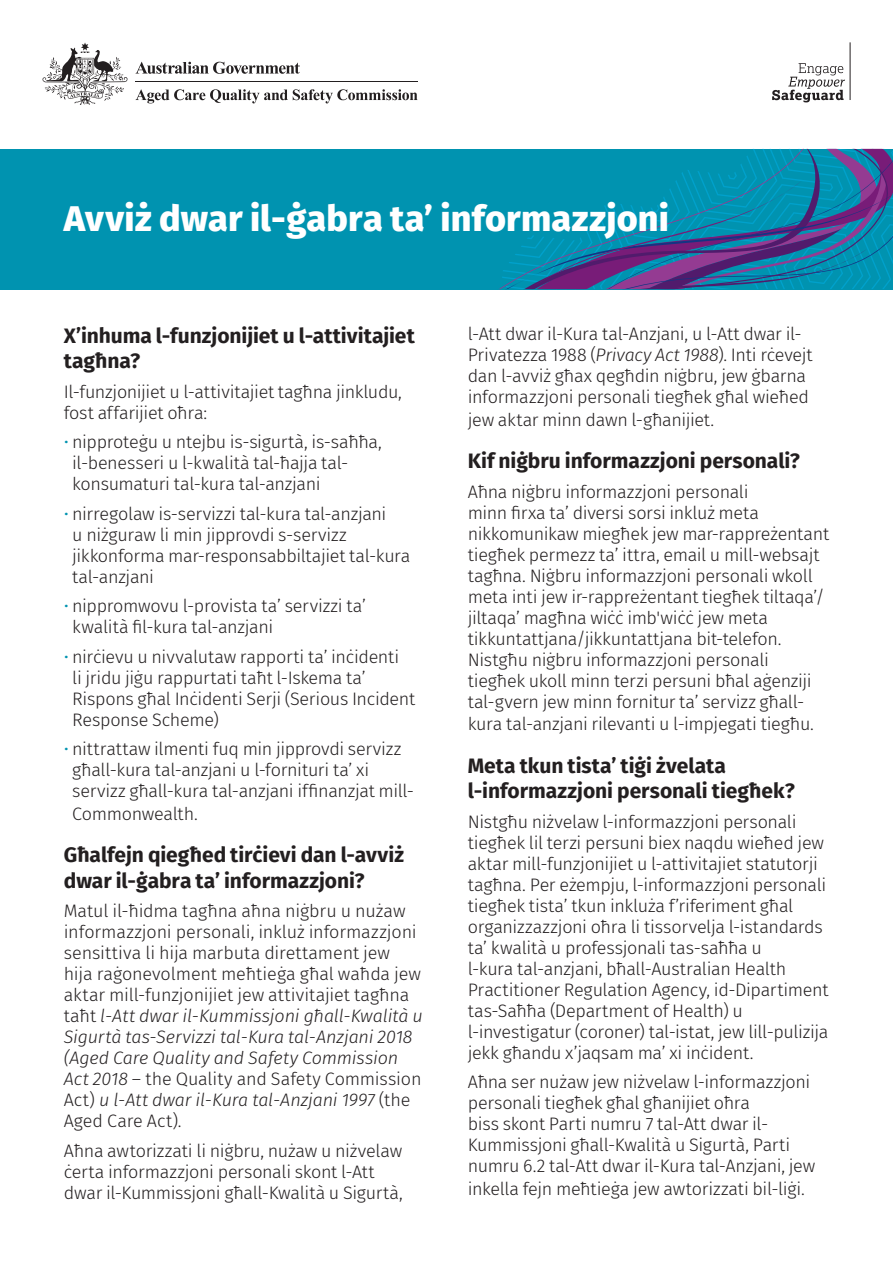
<style>
.page{position:relative;width:893px;height:1263px;background:#fff}
.page>*{position:absolute;margin:0;border:0;box-sizing:border-box;transform-origin:0 0}
.t1{font:800 36px "Fira Sans";letter-spacing:.005em;color:#fff}
.t2{font:700 21px/25.5px "Fira Sans";color:#231f20}
.t3{font:300 18px/21px "Fira Sans";letter-spacing:-.015em;color:#231f20}
.s1{color:#0093b0}
.s2{font-style:italic}
</style>
<div class="page">
<div style="left:0;top:149px;width:893px;height:140px;background:#0093b0"></div>
<svg style="left:135px;top:89px;width:283px;height:14px"></svg>
<svg style="left:135px;top:62px;width:165px;height:12px"></svg>
<svg style="left:43px;top:43px;width:85px;height:62px"></svg>
<hr style="left:135px;top:81px;width:283px;height:1px;background:#231f20">
<hr style="left:850px;top:42px;width:1px;height:58px;background:#231f20">
<svg style="left:772px;top:63px;width:73px;height:39px"></svg>
<svg style="left:499px;top:149px;width:394px;height:140px"></svg>
<h1 class="t1" style="left:64px;top:188px;width:607px">Avviż dwar il-ġabra ta’ informazzjoni</h1>
<p class="t2" style="left:64px;top:321px;width:352px">X’inhuma l-funzjonijiet u l-attivitajiet tagħna?</p>
<p class="t3" style="left:64px;top:381px;width:340px">Il-funzjonijiet u l-attivitajiet tagħna jinkludu, fost affarijiet oħra:</p>
<p class="t3" style="left:72px;top:431px;width:311px;text-indent:-9px"><span class="s1">•</span> nipproteġu u ntejbu is-sigurtà, is-saħħa, il-benesseri u l-kwalità tal-ħajja tal&shy;konsumaturi tal-kura tal-anzjani</p>
<p class="t3" style="left:72px;top:503px;width:340px;text-indent:-9px"><span class="s1">•</span> nirregolaw is-servizzi tal-kura tal-anzjani<br>u niżguraw li min jipprovdi s-servizz jikkonforma mar-responsabbiltajiet tal-kura tal-anzjani</p>
<p class="t3" style="left:72px;top:595px;width:295px;text-indent:-9px"><span class="s1">•</span> nippromwovu l-provista ta’ servizzi ta’ kwalità fil-kura tal-anzjani</p>
<p class="t3" style="left:72px;top:646px;width:345px;text-indent:-9px"><span class="s1">•</span> nirċievu u nivvalutaw rapporti ta’ inċidenti<br>li jridu jiġu rappurtati taħt l-Iskema ta’ Rispons għal Inċidenti Serji (Serious Incident Response Scheme)</p>
<p class="t3" style="left:72px;top:738px;width:343px;line-height:21.5px;text-indent:-9px"><span class="s1">•</span> nittrattaw ilmenti fuq min jipprovdi servizz għall-kura tal-anzjani u l-fornituri ta’ xi servizz għall-kura tal-anzjani iffinanzjat mill-Commonwealth.</p>
<p class="t2" style="left:64px;top:841px;width:342px">Għalfejn qiegħed tirċievi dan l-avviż dwar il-ġabra ta’ informazzjoni?</p>
<p class="t3" style="left:64px;top:900px;width:361px">Matul il-ħidma tagħna aħna niġbru u nużaw informazzjoni personali, inkluż informazzjoni sensittiva li hija marbuta direttament jew hija raġonevolment meħtieġa għal waħda jew aktar mill-funzjonijiet jew attivitajiet tagħna taħt <span class="s2">l-Att dwar il-Kummissjoni għall-Kwalità u Sigurtà tas-Servizzi tal-Kura tal-Anzjani 2018 (Aged Care Quality and Safety Commission Act 2018</span> – the Quality and Safety Commission Act) <span class="s2">u l-Att dwar il-Kura tal-Anzjani 1997</span> (the Aged Care Act).</p>
<p class="t3" style="left:64px;top:1140px;width:341px">Aħna awtorizzati li niġbru, nużaw u niżvelaw ċerta informazzjoni personali skont l-Att dwar il-Kummissjoni għall-Kwalità u Sigurtà,</p>
<p class="t3" style="left:468px;top:323px;width:346px">l-Att dwar il-Kura tal-Anzjani, u l-Att dwar il-Privatezza 1988 (<span class="s2">Privacy Act 1988</span>). Inti rċevejt dan l-avviż għax qegħdin niġbru, jew ġbarna informazzjoni personali tiegħek għal wieħed jew aktar minn dawn l-għanijiet.</p>
<p class="t2" style="left:468px;top:446px;width:334px">Kif niġbru informazzjoni personali?</p>
<p class="t3" style="left:468px;top:481px;width:363px">Aħna niġbru informazzjoni personali<br>minn firxa ta’ diversi sorsi inkluż meta nikkomunikaw miegħek jew mar-rappreżentant tiegħek permezz ta’ ittra, email u mill-websajt tagħna. Niġbru informazzjoni personali wkoll meta inti jew ir-rappreżentant tiegħek tiltaqa’/ jiltaqa’ magħna wiċċ imb'wiċċ jew meta tikkuntattjana/jikkuntattjana bit-telefon.<br>Nistgħu niġbru informazzjoni personali tiegħek ukoll minn terzi persuni bħal aġenziji tal-gvern jew minn fornitur ta’ servizz għall&shy;kura tal-anzjani rilevanti u l-impjegati tiegħu.</p>
<p class="t2" style="left:468px;top:751px;width:329px">Meta tkun tista’ tiġi żvelata l-informazzjoni personali tiegħek?</p>
<p class="t3" style="left:468px;top:811px;width:362px">Nistgħu niżvelaw l-informazzjoni personali tiegħek lil terzi persuni biex naqdu wieħed jew aktar mill-funzjonijiet u l-attivitajiet statutorji tagħna. Per eżempju, l-informazzjoni personali tiegħek tista’ tkun inkluża f’riferiment għal organizzazzjoni oħra li tissorvelja l-istandards ta’ kwalità u professjonali tas-saħħa u<br>l-kura tal-anzjani, bħall-Australian Health Practitioner Regulation Agency, id-Dipartiment tas-Saħħa (Department of Health) u l-investigatur (coroner) tal-istat, jew lill-pulizija jekk għandu x’jaqsam ma’ xi inċident.</p>
<p class="t3" style="left:468px;top:1071px;width:349px">Aħna ser nużaw jew niżvelaw l-informazzjoni personali tiegħek għal għanijiet oħra<br>biss skont Parti numru 7 tal-Att dwar il-Kummissjoni għall-Kwalità u Sigurtà, Parti numru 6.2 tal-Att dwar il-Kura tal-Anzjani, jew inkella fejn meħtieġa jew awtorizzati bil-liġi.</p>
</div>
